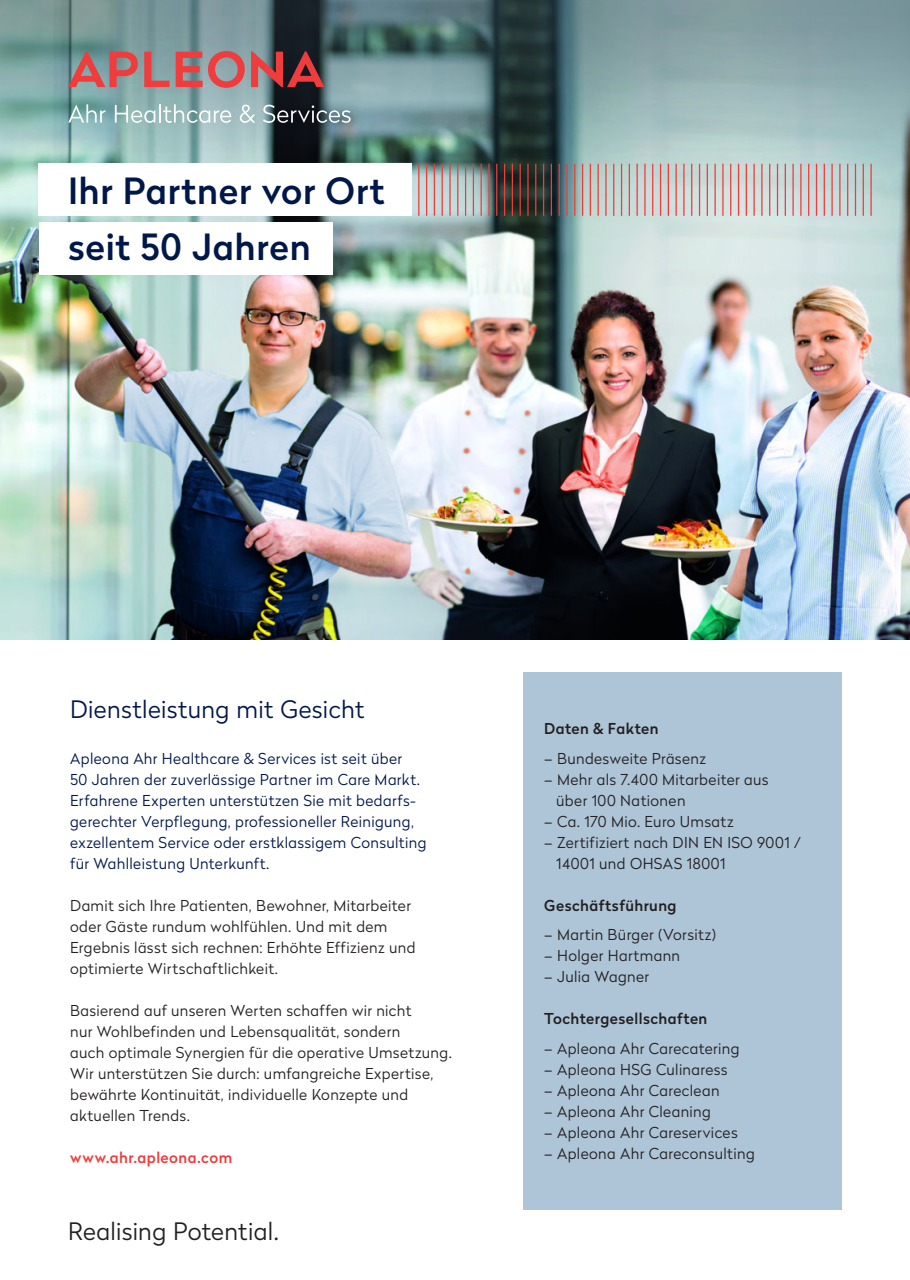
<style>
.page{position:relative;width:910px;height:1280px;background:#fff}
.page>*{position:absolute;margin:0;border:0;box-sizing:border-box;transform-origin:0 0}
.Headline{font:500 36px "Radikal";letter-spacing:.02em;color:#00174a}
.URL_rot{font:300 24px "Radikal";letter-spacing:.015em;color:#00174a}
.Claim{font:300 24px "Radikal";letter-spacing:.01em;color:#231f20}
.URL_rot-2{font:300 15px/21px "Radikal";letter-spacing:.025em;color:#231f20}
.URL_rot-3{font:300 15px/21px "Radikal";letter-spacing:.025em;color:#00174a}
.URL_rot-4{font:500 15px "Radikal";letter-spacing:.03em;color:#231f20}
.URL_rot-5{font:500 15px "Radikal";letter-spacing:.03em;color:#ee3d3c}
</style>
<div class="page">
<img style="left:0;top:0;width:910px;height:640px">
<hr style="left:870px;top:164px;width:2px;height:52px;background:#ee3d3c">
<hr style="left:863px;top:164px;width:1px;height:52px;background:#ee3d3c">
<hr style="left:855px;top:164px;width:1px;height:52px;background:#ee3d3c">
<hr style="left:847px;top:164px;width:1px;height:52px;background:#ee3d3c">
<hr style="left:839px;top:164px;width:1px;height:52px;background:#ee3d3c">
<hr style="left:831px;top:164px;width:2px;height:52px;background:#ee3d3c">
<hr style="left:824px;top:164px;width:1px;height:52px;background:#ee3d3c">
<hr style="left:816px;top:164px;width:1px;height:52px;background:#ee3d3c">
<hr style="left:808px;top:164px;width:1px;height:52px;background:#ee3d3c">
<hr style="left:800px;top:164px;width:1px;height:52px;background:#ee3d3c">
<hr style="left:792px;top:164px;width:2px;height:52px;background:#ee3d3c">
<hr style="left:785px;top:164px;width:1px;height:52px;background:#ee3d3c">
<hr style="left:777px;top:164px;width:1px;height:52px;background:#ee3d3c">
<hr style="left:769px;top:164px;width:1px;height:52px;background:#ee3d3c">
<hr style="left:761px;top:164px;width:1px;height:52px;background:#ee3d3c">
<hr style="left:753px;top:164px;width:2px;height:52px;background:#ee3d3c">
<hr style="left:746px;top:164px;width:1px;height:52px;background:#ee3d3c">
<hr style="left:738px;top:164px;width:1px;height:52px;background:#ee3d3c">
<hr style="left:730px;top:164px;width:1px;height:52px;background:#ee3d3c">
<hr style="left:722px;top:164px;width:2px;height:52px;background:#ee3d3c">
<hr style="left:714px;top:164px;width:2px;height:52px;background:#ee3d3c">
<hr style="left:707px;top:164px;width:1px;height:52px;background:#ee3d3c">
<hr style="left:699px;top:164px;width:1px;height:52px;background:#ee3d3c">
<hr style="left:691px;top:164px;width:1px;height:52px;background:#ee3d3c">
<hr style="left:683px;top:164px;width:2px;height:52px;background:#ee3d3c">
<hr style="left:675px;top:164px;width:2px;height:52px;background:#ee3d3c">
<hr style="left:668px;top:164px;width:1px;height:52px;background:#ee3d3c">
<hr style="left:660px;top:164px;width:1px;height:52px;background:#ee3d3c">
<hr style="left:652px;top:164px;width:1px;height:52px;background:#ee3d3c">
<hr style="left:644px;top:164px;width:2px;height:52px;background:#ee3d3c">
<hr style="left:636px;top:164px;width:2px;height:52px;background:#ee3d3c">
<hr style="left:629px;top:164px;width:1px;height:52px;background:#ee3d3c">
<hr style="left:621px;top:164px;width:1px;height:52px;background:#ee3d3c">
<hr style="left:613px;top:164px;width:1px;height:52px;background:#ee3d3c">
<hr style="left:605px;top:164px;width:2px;height:52px;background:#ee3d3c">
<hr style="left:597px;top:164px;width:2px;height:52px;background:#ee3d3c">
<hr style="left:590px;top:164px;width:1px;height:52px;background:#ee3d3c">
<hr style="left:582px;top:164px;width:1px;height:52px;background:#ee3d3c">
<hr style="left:574px;top:164px;width:1px;height:52px;background:#ee3d3c">
<hr style="left:566px;top:164px;width:2px;height:52px;background:#ee3d3c">
<hr style="left:558px;top:164px;width:2px;height:52px;background:#ee3d3c">
<hr style="left:551px;top:164px;width:1px;height:52px;background:#ee3d3c">
<hr style="left:543px;top:164px;width:1px;height:52px;background:#ee3d3c">
<hr style="left:535px;top:164px;width:1px;height:52px;background:#ee3d3c">
<hr style="left:527px;top:164px;width:2px;height:52px;background:#ee3d3c">
<hr style="left:520px;top:164px;width:1px;height:52px;background:#ee3d3c">
<hr style="left:512px;top:164px;width:1px;height:52px;background:#ee3d3c">
<hr style="left:504px;top:164px;width:1px;height:52px;background:#ee3d3c">
<hr style="left:496px;top:164px;width:1px;height:52px;background:#ee3d3c">
<hr style="left:488px;top:164px;width:2px;height:52px;background:#ee3d3c">
<hr style="left:481px;top:164px;width:1px;height:52px;background:#ee3d3c">
<hr style="left:473px;top:164px;width:1px;height:52px;background:#ee3d3c">
<hr style="left:465px;top:164px;width:1px;height:52px;background:#ee3d3c">
<hr style="left:457px;top:164px;width:1px;height:52px;background:#ee3d3c">
<hr style="left:449px;top:164px;width:2px;height:52px;background:#ee3d3c">
<hr style="left:442px;top:164px;width:1px;height:52px;background:#ee3d3c">
<hr style="left:434px;top:164px;width:1px;height:52px;background:#ee3d3c">
<hr style="left:426px;top:164px;width:1px;height:52px;background:#ee3d3c">
<hr style="left:418px;top:164px;width:1px;height:52px;background:#ee3d3c">
<hr style="left:410px;top:164px;width:2px;height:52px;background:#ee3d3c">
<div style="left:38px;top:164px;width:373px;height:52px;background:#fff"></div>
<div style="left:39px;top:222px;width:294px;height:52px;background:#fff"></div>
<div style="left:523px;top:672px;width:319px;height:538px;background:#aec4d7"></div>
<svg style="left:68px;top:104px;width:37px;height:19px"></svg>
<svg style="left:115px;top:104px;width:116px;height:19px"></svg>
<svg style="left:240px;top:105px;width:15px;height:18px"></svg>
<svg style="left:263px;top:105px;width:88px;height:18px"></svg>
<svg style="left:251px;top:51px;width:73px;height:36px"></svg>
<svg style="left:68px;top:51px;width:177px;height:37px"></svg>
<p class="Headline" style="left:68px;top:165px;width:318px">Ihr Partner vor Ort</p>
<p class="Headline" style="left:68px;top:221px;width:244px">seit 50 Jahren</p>
<p class="URL_rot" style="left:70px;top:692px;width:296px">Dienstleistung mit Gesicht</p>
<p class="URL_rot-3" style="left:70px;top:747px;width:358px">Apleona Ahr Healthcare &amp; Services ist seit über<br>50 Jahren der zuverlässige Partner im Care Markt.<br>Erfahrene Experten unterstützen Sie mit bedarfs&shy;gerechter Verpflegung, professioneller Reinigung, exzellentem Service oder erstklassigem Consulting für Wahlleistung Unterkunft.</p>
<p class="URL_rot-2" style="left:70px;top:894px;width:347px">Damit sich Ihre Patienten, Bewohner, Mitarbeiter oder Gäste rundum wohlfühlen. Und mit dem Ergebnis lässt sich rechnen: Erhöhte Effizienz und optimierte Wirtschaftlichkeit.</p>
<p class="URL_rot-2" style="left:70px;top:999px;width:383px">Basierend auf unseren Werten schaffen wir nicht<br>nur Wohlbefinden und Lebensqualität, sondern<br>auch optimale Synergien für die operative Umsetzung.<br>Wir unterstützen Sie durch: umfangreiche Expertise, bewährte Kontinuität, individuelle Konzepte und aktuellen Trends.</p>
<p class="URL_rot-5" style="left:70px;top:1147px;width:164px">www.ahr.apleona.com</p>
<p class="Claim" style="left:68px;top:1215px;width:212px">Realising Potential.</p>
<p class="URL_rot-4" style="left:544px;top:718px;width:116px">Daten &amp; Fakten</p>
<p class="URL_rot-2" style="left:544px;top:747px;width:163px">– Bundesweite Präsenz</p>
<p class="URL_rot-2" style="left:544px;top:768px;width:226px">– Mehr als 7.400 Mitarbeiter aus</p>
<p class="URL_rot-2" style="left:556px;top:789px;width:131px">über 100 Nationen</p>
<p class="URL_rot-2" style="left:544px;top:810px;width:191px">– Ca. 170 Mio. Euro Umsatz</p>
<p class="URL_rot-2" style="left:556px;top:831px;width:246px;text-indent:-12px">– Zertifiziert nach DIN EN ISO 9001 /<br>14001 und OHSAS 18001</p>
<p class="URL_rot-4" style="left:544px;top:895px;width:134px">Geschäftsführung</p>
<p class="URL_rot-2" style="left:544px;top:924px;width:173px">– Martin Bürger (Vorsitz)</p>
<p class="URL_rot-2" style="left:544px;top:945px;width:137px">– Holger Hartmann</p>
<p class="URL_rot-2" style="left:544px;top:966px;width:106px">– Julia Wagner</p>
<p class="URL_rot-4" style="left:544px;top:1008px;width:165px">Tochtergesellschaften</p>
<p class="URL_rot-2" style="left:544px;top:1037px;width:197px">– Apleona Ahr Carecatering</p>
<p class="URL_rot-2" style="left:544px;top:1058px;width:185px">– Apleona HSG Culinaress</p>
<p class="URL_rot-2" style="left:544px;top:1079px;width:177px">– Apleona Ahr Careclean</p>
<p class="URL_rot-2" style="left:544px;top:1100px;width:168px">– Apleona Ahr Cleaning</p>
<p class="URL_rot-2" style="left:544px;top:1121px;width:195px">– Apleona Ahr Careservices</p>
<p class="URL_rot-2" style="left:544px;top:1142px;width:212px">– Apleona Ahr Careconsulting</p>
</div>
